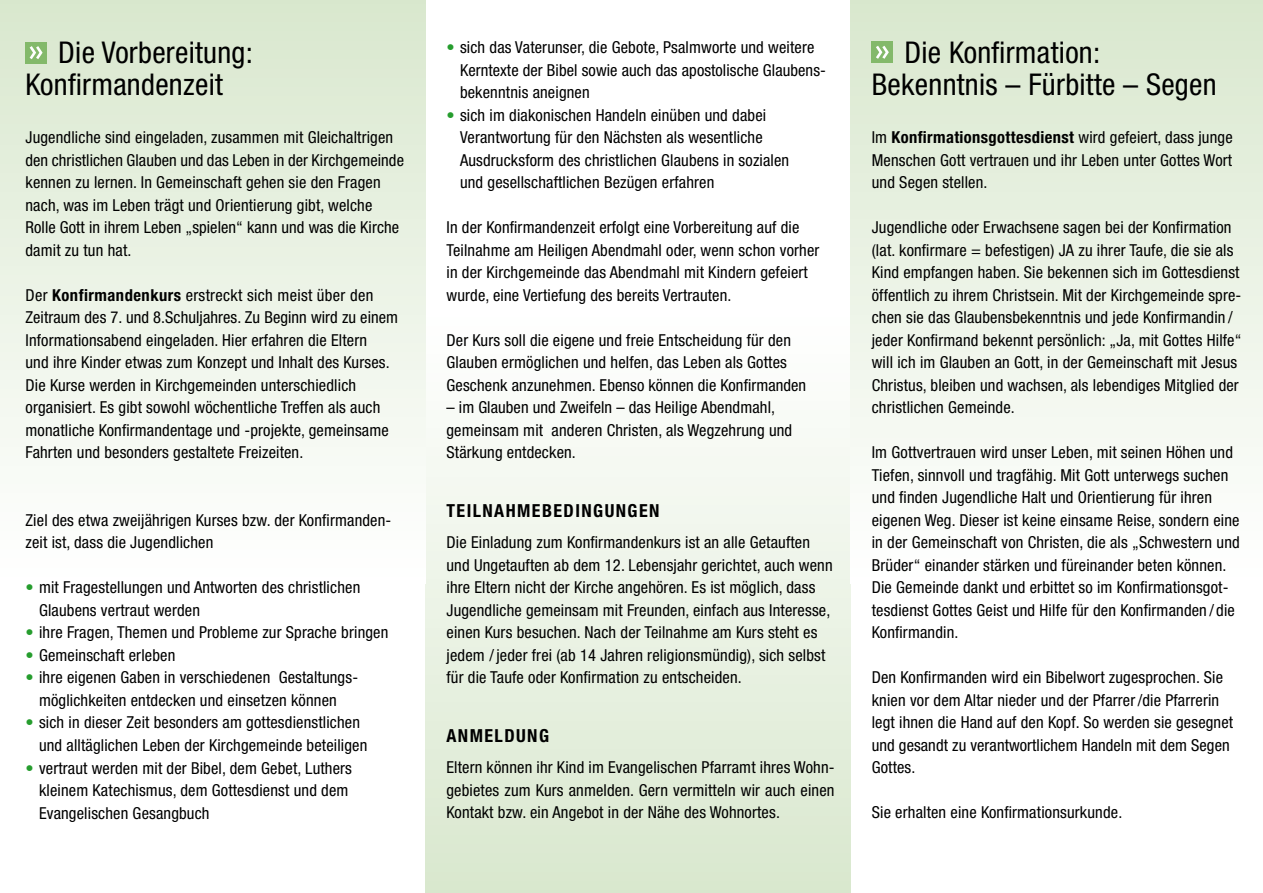
<style>
.page{position:relative;width:1263px;height:893px;background:#fff}
.page>*{position:absolute;margin:0;border:0;box-sizing:border-box;transform-origin:0 0}
.t1{font:condensed 30px/31.5px "Helvetica Neue";letter-spacing:.01em;color:#000}
.t2{font:700 condensed 18px "Helvetica Neue";letter-spacing:.08em;color:#000}
.t3{font:condensed 16.5px/22.5px "Helvetica Neue";letter-spacing:.01em;color:#000}
.s1{font-weight:700}
.s2{color:#269d2e}
</style>
<div class="page">
<div style="left:425px;top:310px;width:425px;height:583px;background:linear-gradient(to bottom,#fff,#d9e8ce)"></div>
<div style="left:850px;top:0;width:413px;height:583px;background:linear-gradient(to bottom,#d9e8ce,#fff)"></div>
<div style="left:0;top:0;width:425px;height:583px;background:linear-gradient(to bottom,#d9e8ce,#fff)"></div>
<div style="left:26px;top:42px;width:21px;height:21px;background:#83b96a"></div>
<svg style="left:30px;top:46px;width:13px;height:13px"></svg>
<div style="left:872px;top:42px;width:21px;height:21px;background:#83b96a"></div>
<svg style="left:876px;top:46px;width:13px;height:13px"></svg>
<h1 class="t1" style="left:26px;top:37px;width:229px;text-indent:33px">Die Vorbereitung:<br>Konfirmandenzeit</h1>
<p class="t3" style="left:26px;top:126px;width:380px">Jugendliche sind eingeladen, zusammen mit Gleichaltrigen den christlichen Glauben und das Leben in der Kirchgemeinde kennen zu lernen. In Gemeinschaft gehen sie den Fragen nach, was im Leben trägt und Orientierung gibt, welche Rolle Gott in ihrem Leben „spielen“ kann und was die Kirche damit zu tun hat.</p>
<p class="t3" style="left:26px;top:284px;width:374px">Der <span class="s1">Konfirmandenkurs</span> erstreckt sich meist über den Zeitraum des 7. und 8.Schuljahres. Zu Beginn wird zu einem Informationsabend eingeladen. Hier erfahren die Eltern<br>und ihre Kinder etwas zum Konzept und Inhalt des Kurses.<br>Die Kurse werden in Kirchgemeinden unterschiedlich organisiert. Es gibt sowohl wöchentliche Treffen als auch monatliche Konfirmandentage und -projekte, gemeinsame Fahrten und besonders gestaltete Freizeiten.</p>
<p class="t3" style="left:26px;top:509px;width:367px">Ziel des etwa zweijährigen Kurses bzw. der Konfirmanden&shy;zeit ist, dass die Jugendlichen</p>
<p class="t3" style="left:39px;top:576px;width:323px;text-indent:-13px"><span class="s2">•</span> mit Fragestellungen und Antworten des christlichen<br>Glaubens vertraut werden</p>
<p class="t3" style="left:26px;top:621px;width:364px"><span class="s2">•</span> ihre Fragen, Themen und Probleme zur Sprache bringen</p>
<p class="t3" style="left:26px;top:644px;width:151px"><span class="s2">•</span> Gemeinschaft erleben</p>
<p class="t3" style="left:26px;top:666px;width:334px;text-align:center"><span class="s2">•</span> ihre eigenen Gaben in verschiedenen Gestaltungs&shy;möglichkeiten entdecken und einsetzen können</p>
<p class="t3" style="left:39px;top:711px;width:330px;text-indent:-13px"><span class="s2">•</span> sich in dieser Zeit besonders am gottesdienstlichen und alltäglichen Leben der Kirchgemeinde beteiligen</p>
<p class="t3" style="left:39px;top:756px;width:314px;text-indent:-13px"><span class="s2">•</span> vertraut werden mit der Bibel, dem Gebet, Luthers kleinem Katechismus, dem Gottesdienst und dem<br>Evangelischen Gesangbuch</p>
<p class="t3" style="left:460px;top:36px;width:367px;text-indent:-13px"><span class="s2">•</span> sich das Vaterunser, die Gebote, Psalmworte und weitere<br>Kerntexte der Bibel sowie auch das apostolische Glaubens&shy;bekenntnis aneignen</p>
<p class="t3" style="left:460px;top:104px;width:331px;text-indent:-13px"><span class="s2">•</span> sich im diakonischen Handeln einüben und dabei Verantwortung für den Nächsten als wesentliche Ausdrucksform des christlichen Glaubens in sozialen und gesellschaftlichen Bezügen erfahren</p>
<p class="t3" style="left:446px;top:216px;width:374px">In der Konfirmandenzeit erfolgt eine Vorbereitung auf die Teilnahme am Heiligen Abendmahl oder, wenn schon vorher in der Kirchgemeinde das Abendmahl mit Kindern gefeiert wurde, eine Vertiefung des bereits Vertrauten.</p>
<p class="t3" style="left:446px;top:329px;width:361px">Der Kurs soll die eigene und freie Entscheidung für den<br>Glauben ermöglichen und helfen, das Leben als Gottes<br>Geschenk anzunehmen. Ebenso können die Konfirmanden</p>
<p class="t3" style="left:446px;top:396px;width:347px">– im Glauben und Zweifeln – das Heilige Abendmahl, gemeinsam mit anderen Christen, als Wegzehrung und<br>Stärkung entdecken.</p>
<p class="t2" style="left:446px;top:499px;width:214px">TEILNAHMEBEDINGUNGEN</p>
<p class="t3" style="left:446px;top:531px;width:388px">Die Einladung zum Konfirmandenkurs ist an alle Getauften und Ungetauften ab dem 12. Lebensjahr gerichtet, auch wenn ihre Eltern nicht der Kirche angehören. Es ist möglich, dass Jugendliche gemeinsam mit Freunden, einfach aus Interesse, einen Kurs besuchen. Nach der Teilnahme am Kurs steht es jedem / jeder frei (ab 14 Jahren religionsmündig), sich selbst für die Taufe oder Konfirmation zu entscheiden.</p>
<p class="t2" style="left:446px;top:724px;width:104px">ANMELDUNG</p>
<p class="t3" style="left:446px;top:756px;width:390px;text-align:justify">Eltern können ihr Kind im Evangelischen Pfarramt ihres Wohn&shy;gebietes zum Kurs anmelden. Gern vermitteln wir auch einen Kontakt bzw. ein Angebot in der Nähe des Wohnortes.</p>
<h1 class="t1" style="left:872px;top:37px;width:346px;text-indent:33px">Die Konfirmation:<br>Bekenntnis – Fürbitte – Segen</h1>
<p class="t3" style="left:872px;top:126px;width:362px;text-align:justify">Im <span class="s1">Konfirmationsgottesdienst</span> wird gefeiert, dass junge Menschen Gott vertrauen und ihr Leben unter Gottes Wort und Segen stellen.</p>
<p class="t3" style="left:872px;top:216px;width:371px">Jugendliche oder Erwachsene sagen bei der Konfirmation (lat. konfirmare = befestigen) JA zu ihrer Taufe, die sie als Kind empfangen haben. Sie bekennen sich im Gottesdienst öffentlich zu ihrem Christsein. Mit der Kirchgemeinde spre&shy;chen sie das Glaubensbekenntnis und jede Konfirmandin / jeder Konfirmand bekennt persönlich: „Ja, mit Gottes Hilfe“ will ich im Glauben an Gott, in der Gemeinschaft mit Jesus Christus, bleiben und wachsen, als lebendiges Mitglied der christlichen Gemeinde.</p>
<p class="t3" style="left:872px;top:441px;width:370px">Im Gottvertrauen wird unser Leben, mit seinen Höhen und Tiefen, sinnvoll und tragfähig. Mit Gott unterwegs suchen und finden Jugendliche Halt und Orientierung für ihren eigenen Weg. Dieser ist keine einsame Reise, sondern eine in der Gemeinschaft von Christen, die als „Schwestern und Brüder“ einander stärken und füreinander beten können.<br>Die Gemeinde dankt und erbittet so im Konfirmationsgot&shy;tesdienst Gottes Geist und Hilfe für den Konfirmanden / die Konfirmandin.</p>
<p class="t3" style="left:872px;top:666px;width:363px">Den Konfirmanden wird ein Bibelwort zugesprochen. Sie knien vor dem Altar nieder und der Pfarrer/die Pfarrerin legt ihnen die Hand auf den Kopf. So werden sie gesegnet und gesandt zu verantwortlichem Handeln mit dem Segen Gottes.</p>
<p class="t3" style="left:872px;top:801px;width:252px">Sie erhalten eine Konfirmationsurkunde.</p>
</div>
